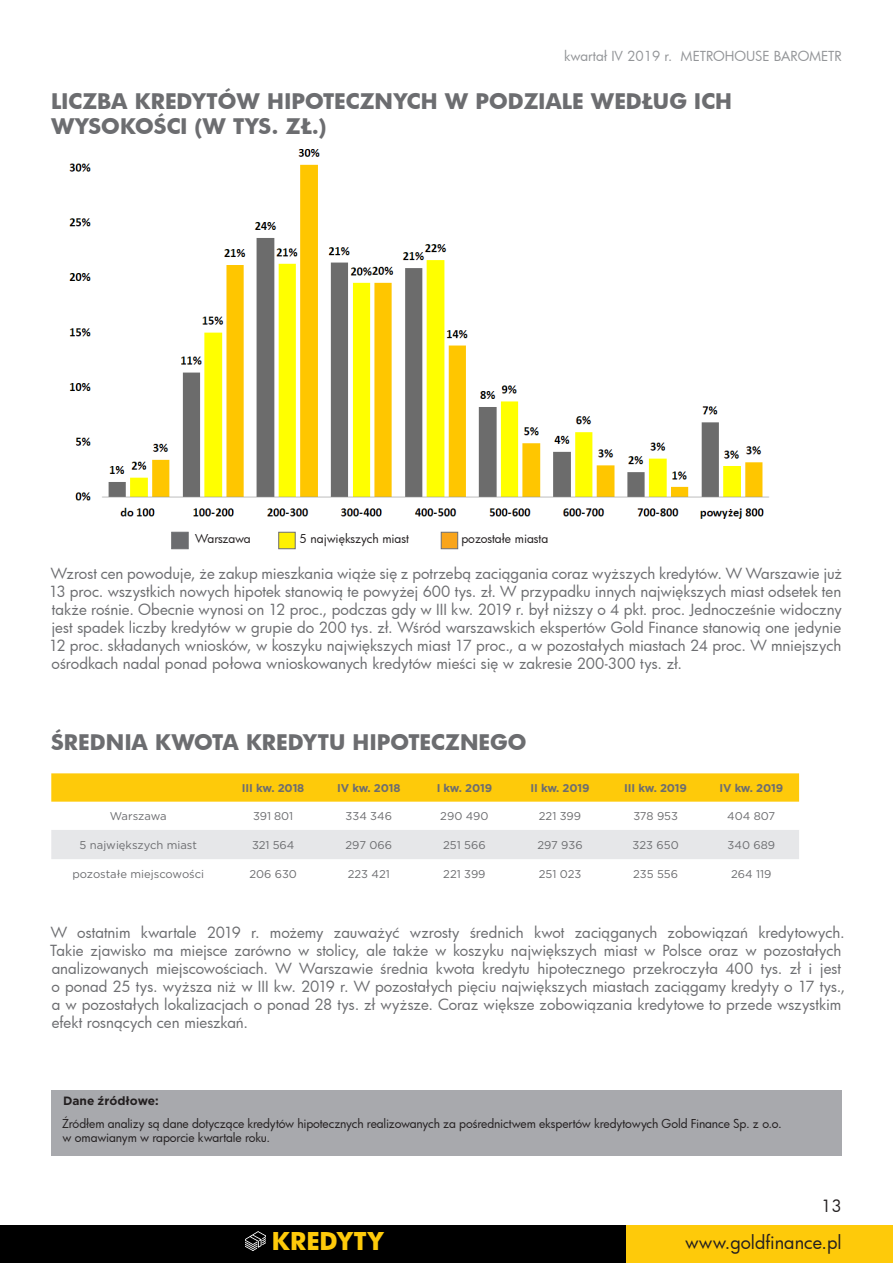
<style>
.page{position:relative;width:893px;height:1263px;background:#fff}
.page>*{position:absolute;margin:0;border:0;box-sizing:border-box;transform-origin:0 0}
.t1{font:700 24px "Futura";color:#feca0a}
.t2{font:700 21px "Futura";color:#6c6d70}
.t3{font:18px "Futura";color:#231f20}
.t4{font:16.5px "Futura";color:#231f20}
.t5{font:15px/18px "Futura";letter-spacing:-.005em;color:#6c6d70;text-align:justify}
.t6{font:13.5px "Futura";color:#939598}
.t7{font:12px/14.4px "Futura";letter-spacing:-.01em;color:#231f20}
.t8{font:700 12px "Gotham";color:#231f20}
.t9{font:11.25px "Gotham";color:#6c6d70}
.t10{font:700 11.25px "Gotham";letter-spacing:-.01em;color:#6c6d70}
</style>
<div class="page">
<div style="left:0;top:1225px;width:645px;height:38px;background:#000"></div>
<div style="left:626px;top:1225px;width:267px;height:38px;background:#feca0a"></div>
<img style="left:69px;top:149px;width:700px;height:370px">
<div style="left:51px;top:1090px;width:791px;height:65px;background:#a8a9ad"></div>
<div style="left:172px;top:532px;width:16px;height:17px;background:#6c6d70"></div>
<div style="left:279px;top:532px;width:16px;height:17px;background:#fff101;border:1px solid #6c6d70"></div>
<div style="left:441px;top:532px;width:17px;height:17px;background:#f9a51b;border:1px solid #6c6d70"></div>
<svg style="left:51px;top:773px;width:748px;height:29px;background:#fecb10"></svg>
<div style="left:51px;top:830px;width:748px;height:29px;background:#e6e7e9"></div>
<img style="left:245px;top:1231px;width:21px;height:20px">
<p class="t6" style="left:564px;top:47px;width:279px">kwartał IV 2019 r. METROHOUSE BAROMETR</p>
<p class="t2" style="left:51px;top:87px;width:682px">LICZBA KREDYTÓW HIPOTECZNYCH W PODZIALE WEDŁUG ICH</p>
<p class="t2" style="left:51px;top:112px;width:277px">WYSOKOŚCI (W TYS. ZŁ.)</p>
<p class="t7" style="left:195px;top:531px;width:57px">Warszawa</p>
<p class="t7" style="left:299px;top:531px;width:111px">5 największych miast</p>
<p class="t7" style="left:461px;top:531px;width:88px">pozostałe miasta</p>
<p class="t5" style="left:49px;top:564px;width:795px">Wzrost cen powoduje, że zakup mieszkania wiąże się z potrzebą zaciągania coraz wyższych kredytów. W Warszawie już 13 proc. wszystkich nowych hipotek stanowią te powyżej 600 tys. zł. W przypadku innych największych miast odsetek ten także rośnie. Obecnie wynosi on 12 proc., podczas gdy w III kw. 2019 r. był niższy o 4 pkt. proc. Jednocześnie widoczny jest spadek liczby kredytów w grupie do 200 tys. zł. Wśród warszawskich ekspertów Gold Finance stanowią one jedynie 12 proc. składanych wniosków, w koszyku największych miast 17 proc., a w pozostałych miastach 24 proc. W mniejszych ośrodkach nadal ponad połowa wnioskowanych kredytów mieści się w zakresie 200-300 tys. zł.</p>
<p class="t2" style="left:51px;top:728px;width:477px">ŚREDNIA KWOTA KREDYTU HIPOTECZNEGO</p>
<p class="t10" style="left:242px;top:780px;width:64px">III kw. 2018</p>
<p class="t10" style="left:337px;top:780px;width:65px">IV kw. 2018</p>
<p class="t10" style="left:437px;top:780px;width:57px">I kw. 2019</p>
<p class="t10" style="left:530px;top:780px;width:61px">II kw. 2019</p>
<p class="t10" style="left:624px;top:780px;width:64px">III kw. 2019</p>
<p class="t10" style="left:719px;top:780px;width:65px">IV kw. 2019</p>
<p class="t9" style="left:110px;top:809px;width:58px">Warszawa</p>
<p class="t9" style="left:253px;top:809px;width:41px">391 801</p>
<p class="t9" style="left:346px;top:809px;width:48px">334 346</p>
<p class="t9" style="left:440px;top:809px;width:50px">290 490</p>
<p class="t9" style="left:539px;top:809px;width:44px">221 399</p>
<p class="t9" style="left:633px;top:809px;width:46px">378 953</p>
<p class="t9" style="left:727px;top:809px;width:50px">404 807</p>
<p class="t9" style="left:80px;top:838px;width:119px">5 największych miast</p>
<p class="t9" style="left:252px;top:838px;width:44px">321 564</p>
<p class="t9" style="left:346px;top:838px;width:48px">297 066</p>
<p class="t9" style="left:443px;top:838px;width:44px">251 566</p>
<p class="t9" style="left:537px;top:838px;width:47px">297 936</p>
<p class="t9" style="left:633px;top:838px;width:48px">323 650</p>
<p class="t9" style="left:728px;top:838px;width:49px">340 689</p>
<p class="t9" style="left:72px;top:867px;width:133px">pozostałe miejscowości</p>
<p class="t9" style="left:249px;top:867px;width:49px">206 630</p>
<p class="t9" style="left:348px;top:867px;width:44px">223 421</p>
<p class="t9" style="left:443px;top:867px;width:44px">221 399</p>
<p class="t9" style="left:539px;top:867px;width:44px">251 023</p>
<p class="t9" style="left:633px;top:867px;width:46px">235 556</p>
<p class="t9" style="left:731px;top:867px;width:42px">264 119</p>
<p class="t5" style="left:50px;top:924px;width:797px;text-align:left">W ostatnim kwartale 2019 r. możemy zauważyć wzrosty średnich kwot zaciąganych zobowiązań kredytowych.<br>Takie zjawisko ma miejsce zarówno w stolicy, ale także w koszyku największych miast w Polsce oraz w pozostałych analizowanych miejscowościach. W Warszawie średnia kwota kredytu hipotecznego przekroczyła 400 tys. zł i jest o ponad 25 tys. wyższa niż w III kw. 2019 r. W pozostałych pięciu największych miastach zaciągamy kredyty o 17 tys., a w pozostałych lokalizacjach o ponad 28 tys. zł wyższe. Coraz większe zobowiązania kredytowe to przede wszystkim efekt rosnących cen mieszkań.</p>
<p class="t8" style="left:63px;top:1093px;width:97px">Dane źródłowe:</p>
<p class="t7" style="left:62px;top:1116px;width:721px">Źródłem analizy są dane dotyczące kredytów hipotecznych realizowanych za pośrednictwem ekspertów kredytowych Gold Finance Sp. z o.o. w omawianym w raporcie kwartale roku.</p>
<p class="t4" style="left:821px;top:1194px;width:22px">13</p>
<p class="t1" style="left:272px;top:1224px;width:114px">KREDYTY</p>
<p class="t3" style="left:685px;top:1230px;width:158px">www.goldfinance.pl</p>
</div>
